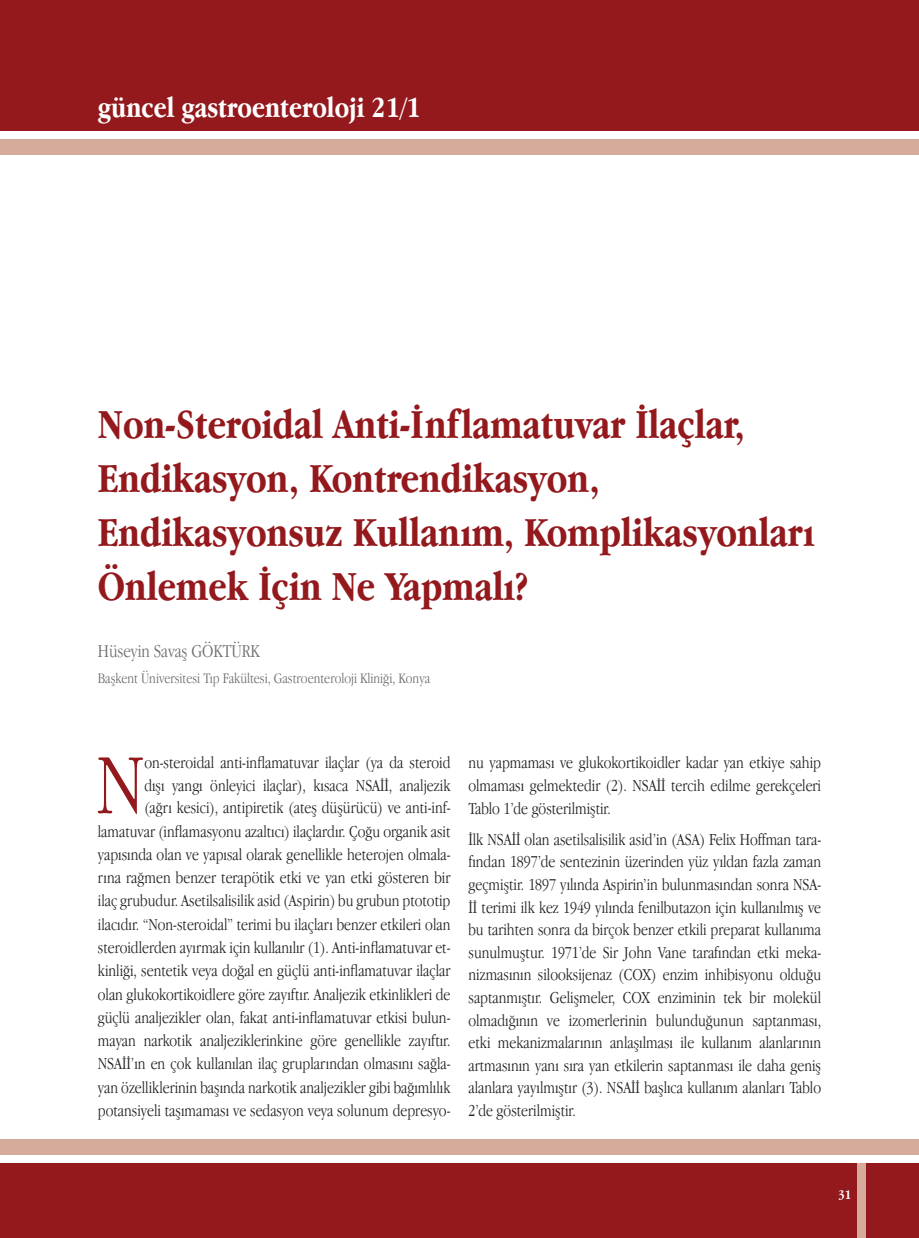
<style>
.page{position:relative;width:919px;height:1238px;background:#fff}
.page>*{position:absolute;margin:0;border:0;box-sizing:border-box;transform-origin:0 0}
.t1{font:300 88.65px "Apple Garamond";color:#93191d}
.t2{font:700 42.75px/54px "Apple Garamond";color:#93191d}
.t3{font:700 30px "Apple Garamond";color:#fff}
.t4{font:300 18.75px "Apple Garamond";color:#6c6d70}
.t5{font:300 17.25px/23.1px "Apple Garamond";color:#231f20;text-align:justify}
.t6{font:300 15px "Apple Garamond";color:#6c6d70}
.t7{font:700 13.5px "Apple Garamond";color:#fff}
</style>
<div class="page">
<div style="left:0;top:1163px;width:918px;height:74px;background:#93191d"></div>
<div style="left:0;top:0;width:918px;height:131px;background:#93191d"></div>
<div style="left:0;top:139px;width:918px;height:15px;background:#d6ab9c"></div>
<div style="left:1px;top:1139px;width:917px;height:15px;background:#d6ab9c"></div>
<div style="left:857px;top:1163px;width:8px;height:74px;background:#d6ab9c"></div>
<h3 class="t3" style="left:98px;top:90px;width:324px">güncel gastroenteroloji 21/1</h3>
<h2 class="t2" style="left:98px;top:397px;width:718px">Non-Steroidal Anti-İnflamatuvar İlaçlar, Endikasyon, Kontrendikasyon, Endikasyonsuz Kullanım, Komplikasyonları Önlemek İçin Ne Yapmalı?</h2>
<p class="t4" style="left:98px;top:639px;width:163px">Hüseyin Savaş GÖKTÜRK</p>
<p class="t6" style="left:98px;top:669px;width:334px">Başkent Üniversitesi Tıp Fakültesi, Gastroenteroloji Kliniği, Konya</p>
<p class="t5" style="left:98px;top:751px;width:354px;text-align:right">on-steroidal anti-inflamatuvar ilaçlar (ya da steroid<br>dışı yangı önleyici ilaçlar), kısaca NSAİİ, analjezik<br>(ağrı kesici), antipiretik (ateş düşürücü) ve anti-inf&shy;lamatuvar (inflamasyonu azaltıcı) ilaçlardır. Çoğu organik asit yapısında olan ve yapısal olarak genellikle heterojen olmala&shy;rına rağmen benzer terapötik etki ve yan etki gösteren bir ilaç grubudur. Asetilsalisilik asid (Aspirin) bu grubun ptototip ilacıdır. “Non-steroidal” terimi bu ilaçları benzer etkileri olan steroidlerden ayırmak için kullanılır (1). Anti-inflamatuvar et&shy;kinliği, sentetik veya doğal en güçlü anti-inflamatuvar ilaçlar olan glukokortikoidlere göre zayıftır. Analjezik etkinlikleri de güçlü analjezikler olan, fakat anti-inflamatuvar etkisi bulun&shy;mayan narkotik analjeziklerinkine göre genellikle zayıftır.<br>NSAİİ’ın en çok kullanılan ilaç gruplarından olmasını sağla&shy;yan özelliklerinin başında narkotik analjezikler gibi bağımlılık potansiyeli taşımaması ve sedasyon veya solunum depresyo-</p>
<p class="t5" style="left:468px;top:751px;width:354px;line-height:22.6px">nu yapmaması ve glukokortikoidler kadar yan etkiye sahip olmaması gelmektedir (2). NSAİİ tercih edilme gerekçeleri Tablo 1’de gösterilmiştir.</p>
<h1 class="t1" style="left:96px;top:732px;width:50px">N</h1>
<p class="t5" style="left:468px;top:827px;width:354px;line-height:22.6px">İlk NSAİİ olan asetilsalisilik asid’in (ASA) Felix Hoffman tara&shy;fından 1897’de sentezinin üzerinden yüz yıldan fazla zaman geçmiştir. 1897 yılında Aspirin’in bulunmasından sonra NSA-İİ terimi ilk kez 1949 yılında fenilbutazon için kullanılmış ve bu tarihten sonra da birçok benzer etkili preparat kullanıma sunulmuştur. 1971’de Sir John Vane tarafından etki meka&shy;nizmasının silooksijenaz (COX) enzim inhibisyonu olduğu saptanmıştır. Gelişmeler, COX enziminin tek bir molekül olmadığının ve izomerlerinin bulunduğunun saptanması, etki mekanizmalarının anlaşılması ile kullanım alanlarının artmasının yanı sıra yan etkilerin saptanması ile daha geniş alanlara yayılmıştır (3). NSAİİ başlıca kullanım alanları Tablo 2’de gösterilmiştir.</p>
<p class="t7" style="left:838px;top:1186px;width:14px">31</p>
</div>
